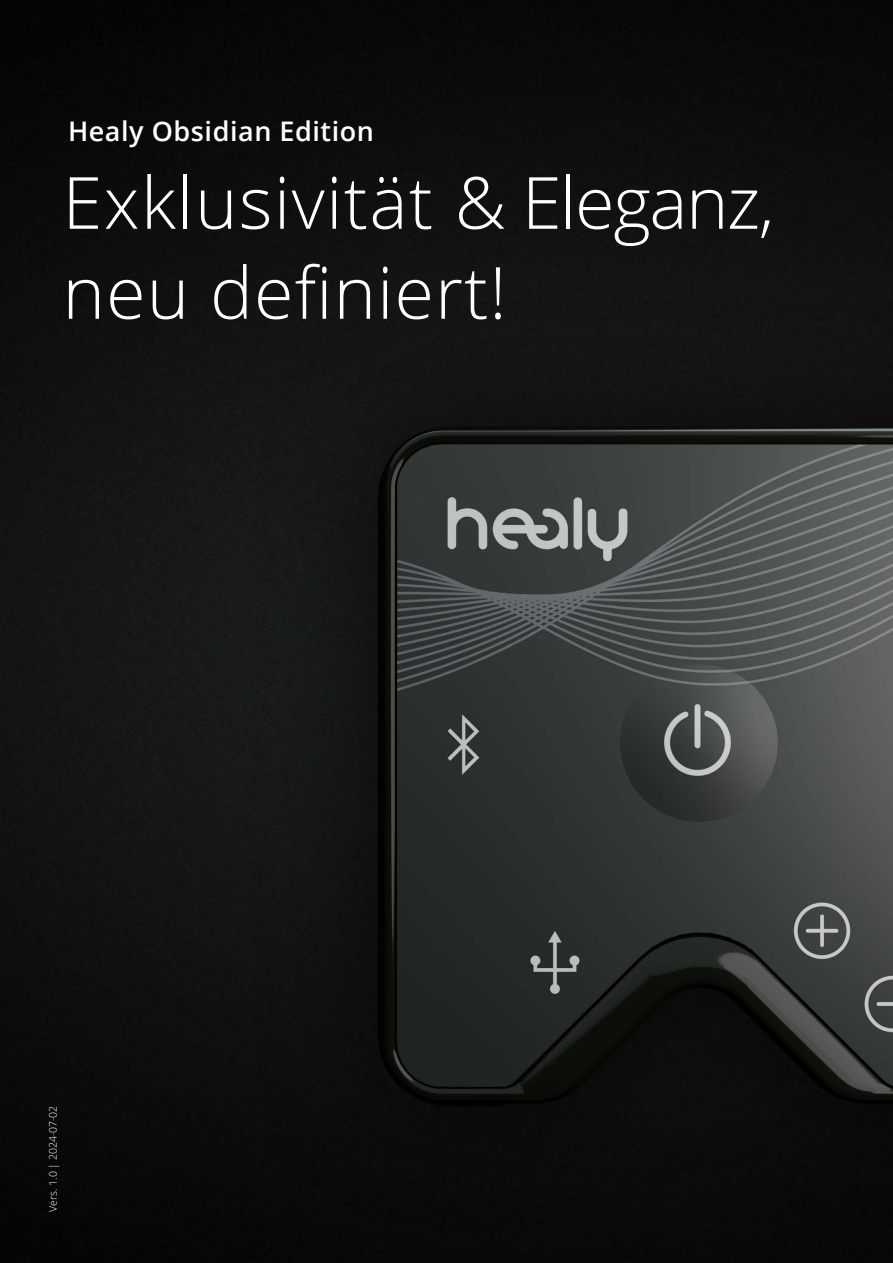
<style>
.page{position:relative;width:893px;height:1263px;background:#fff}
.page>*{position:absolute;margin:0;border:0;box-sizing:border-box;transform-origin:0 0}
.t1{font:300 72px/90px "Open Sans";letter-spacing:.015em;color:#fff}
.t2{font:600 27px "Open Sans";letter-spacing:.02em;color:#fff}
.t3{font:300 10.5px "Open Sans";color:#fff}
</style>
<div class="page">
<img style="left:0;top:0;width:893px;height:1263px">
<div style="left:246px;top:295px;width:647px;height:940px;background:#131313"></div>
<img style="left:349px;top:427px;width:544px;height:730px">
<p class="t2" style="left:68px;top:113px;width:307px">Healy Obsidian Edition</p>
<p class="t1" style="left:63px;top:156px;width:713px">Exklusivität &amp; Eleganz, neu definiert!</p>
<p class="t3" style="left:46px;top:1212px;width:108px;rotate:-90deg">Vers. 1.0 | 2024-07-02</p>
</div>
